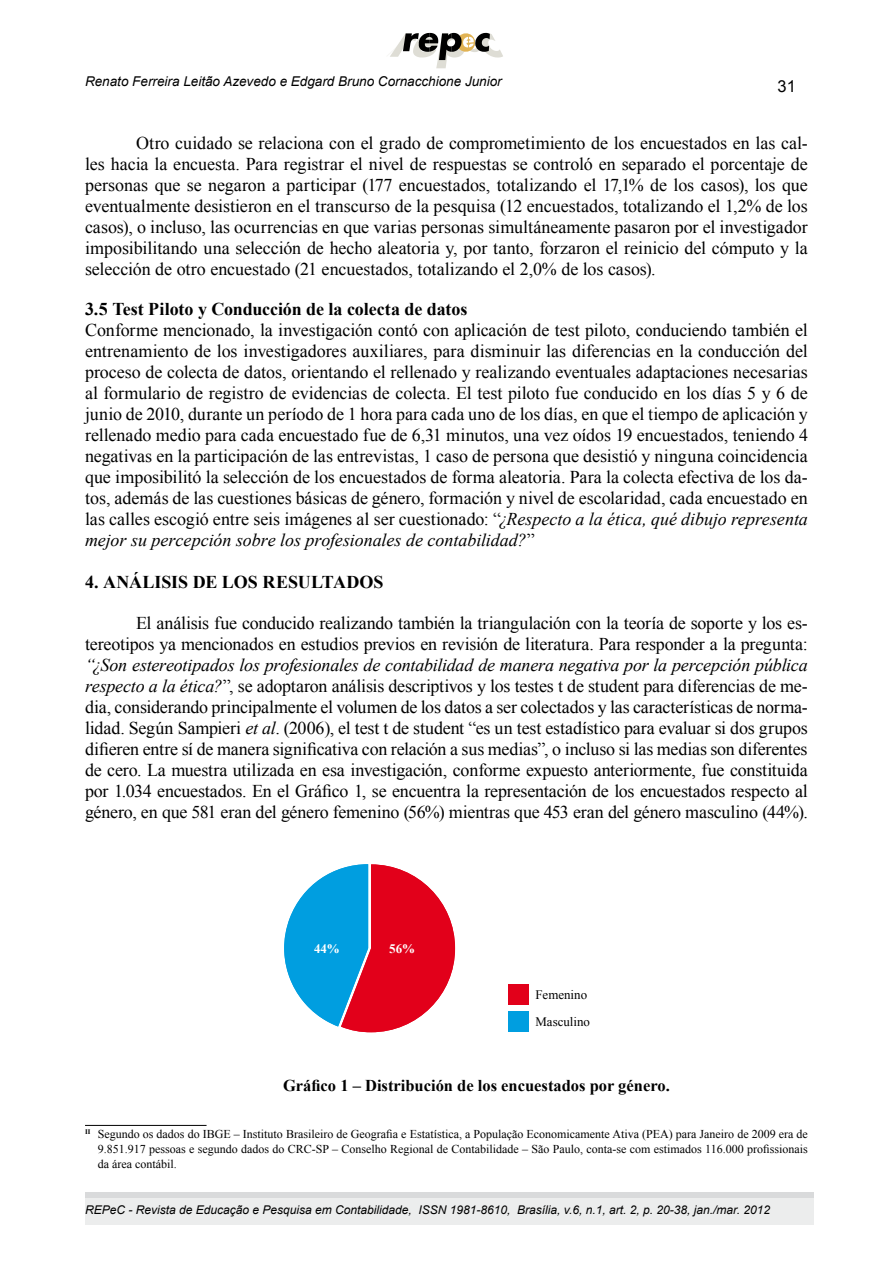
<style>
.page{position:relative;width:893px;height:1263px;background:#fff}
.page>*{position:absolute;margin:0;border:0;box-sizing:border-box;transform-origin:0 0}
.t1{font:18px/21px "Times New Roman";letter-spacing:-.005em;color:#000;text-align:justify}
.t2{font:700 18px "Times New Roman";letter-spacing:-.005em;color:#000}
.t3{font:700 16.5px "Times New Roman";color:#000}
.t4{font:16.5px "Arial";color:#000}
.t5{font:italic 13.5px "Arial";color:#000}
.t6{font:12.9px/27.3px "Times New Roman";color:#000}
.t7{font:700 12.9px "Times New Roman";color:#fff}
.t8{font:12px/15px "Times New Roman";color:#000;text-align:justify}
.t9{font:italic 12px "Arial";color:#000}
.s1{font-style:italic}
</style>
<div class="page">
<div style="left:85px;top:1192px;width:729px;height:7px;background:#d9dadb"></div>
<div style="left:85px;top:1199px;width:728px;height:26px;background:#eceded"></div>
<svg style="left:390px;top:32px;width:113px;height:36px"></svg>
<svg style="left:284px;top:864px;width:171px;height:168px"></svg>
<div style="left:508px;top:984px;width:21px;height:21px;background:#e2001a"></div>
<div style="left:508px;top:1012px;width:21px;height:20px;background:#009ee0"></div>
<hr style="left:85px;top:1125px;width:122px;height:1px;background:#000">
<p class="t5" style="left:85px;top:73px;width:418px">Renato Ferreira Leitão Azevedo e Edgard Bruno Cornacchione Junior</p>
<p class="t4" style="left:777px;top:76px;width:20px">31</p>
<p class="t1" style="left:85px;top:132px;width:724px;text-indent:51px">Otro cuidado se relaciona con el grado de comprometimiento de los encuestados en las cal&shy;les hacia la encuesta. Para registrar el nivel de respuestas se controló en separado el porcentaje de personas que se negaron a participar (177 encuestados, totalizando el 17,1% de los casos), los que eventualmente desistieron en el transcurso de la pesquisa (12 encuestados, totalizando el 1,2% de los casos), o incluso, las ocurrencias en que varias personas simultáneamente pasaron por el investigador imposibilitando una selección de hecho aleatoria y, por tanto, forzaron el reinicio del cómputo y la selección de otro encuestado (21 encuestados, totalizando el 2,0% de los casos).</p>
<p class="t2" style="left:85px;top:297px;width:384px">3.5 Test Piloto y Conducción de la colecta de datos</p>
<p class="t1" style="left:85px;top:319px;width:724px">Conforme mencionado, la investigación contó con aplicación de test piloto, conduciendo también el entrenamiento de los investigadores auxiliares, para disminuir las diferencias en la conducción del proceso de colecta de datos, orientando el rellenado y realizando eventuales adaptaciones necesarias al formulario de registro de evidencias de colecta. El test piloto fue conducido en los días 5 y 6 de junio de 2010, durante un período de 1 hora para cada uno de los días, en que el tiempo de aplicación y rellenado medio para cada encuestado fue de 6,31 minutos, una vez oídos 19 encuestados, teniendo 4 negativas en la participación de las entrevistas, 1 caso de persona que desistió y ninguna coincidencia que imposibilitó la selección de los encuestados de forma aleatoria. Para la colecta efectiva de los da&shy;tos, además de las cuestiones básicas de género, formación y nivel de escolaridad, cada encuestado en las calles escogió entre seis imágenes al ser cuestionado: “<span class="s1">¿Respecto a la ética, qué dibujo representa mejor su percepción sobre los profesionales de contabilidad?</span>”</p>
<p class="t2" style="left:85px;top:570px;width:300px">4. ANÁLISIS DE LOS RESULTADOS</p>
<p class="t1" style="left:85px;top:612px;width:724px;text-align:right">El análisis fue conducido realizando también la triangulación con la teoría de soporte y los es&shy;tereotipos ya mencionados en estudios previos en revisión de literatura. Para responder a la pregunta:</p>
<p class="t1" style="left:85px;top:654px;width:724px"><span class="s1">“¿Son estereotipados los profesionales de contabilidad de manera negativa por la percepción pública respecto a la ética?</span>”, se adoptaron análisis descriptivos y los testes t de student para diferencias de me&shy;dia, considerando principalmente el volumen de los datos a ser colectados y las características de norma&shy;lidad. Según Sampieri <span class="s1">et al</span>. (2006), el test t de student “es un test estadístico para evaluar si dos grupos difieren entre sí de manera significativa con relación a sus medias”, o incluso si las medias son diferentes de cero. La muestra utilizada en esa investigación, conforme expuesto anteriormente, fue constituida por 1.034 encuestados. En el Gráfico 1, se encuentra la representación de los encuestados respecto al género, en que 581 eran del género femenino (56%) mientras que 453 eran del género masculino (44%).</p>
<p class="t7" style="left:314px;top:940px;width:27px">44%</p>
<p class="t7" style="left:389px;top:940px;width:27px">56%</p>
<p class="t6" style="left:535px;top:981px;width:56px">Femenino<br>Masculino</p>
<p class="t3" style="left:283px;top:1074px;width:388px">Gráfico 1 – Distribución de los encuestados por género.</p>
<p class="t8" style="left:98px;top:1127px;width:712px;text-indent:-13px"><sup>II</sup> Segundo os dados do IBGE – Instituto Brasileiro de Geografia e Estatística, a População Economicamente Ativa (PEA) para Janeiro de 2009 era de 9.851.917 pessoas e segundo dados do CRC-SP – Conselho Regional de Contabilidade – São Paulo, conta-se com estimados 116.000 profissionais da área contábil.</p>
<p class="t9" style="left:85px;top:1202px;width:687px">REPeC - Revista de Educação e Pesquisa em Contabilidade, ISSN 1981-8610, Brasília, v.6, n.1, art. 2, p. 20-38, jan./mar. 2012</p>
</div>
